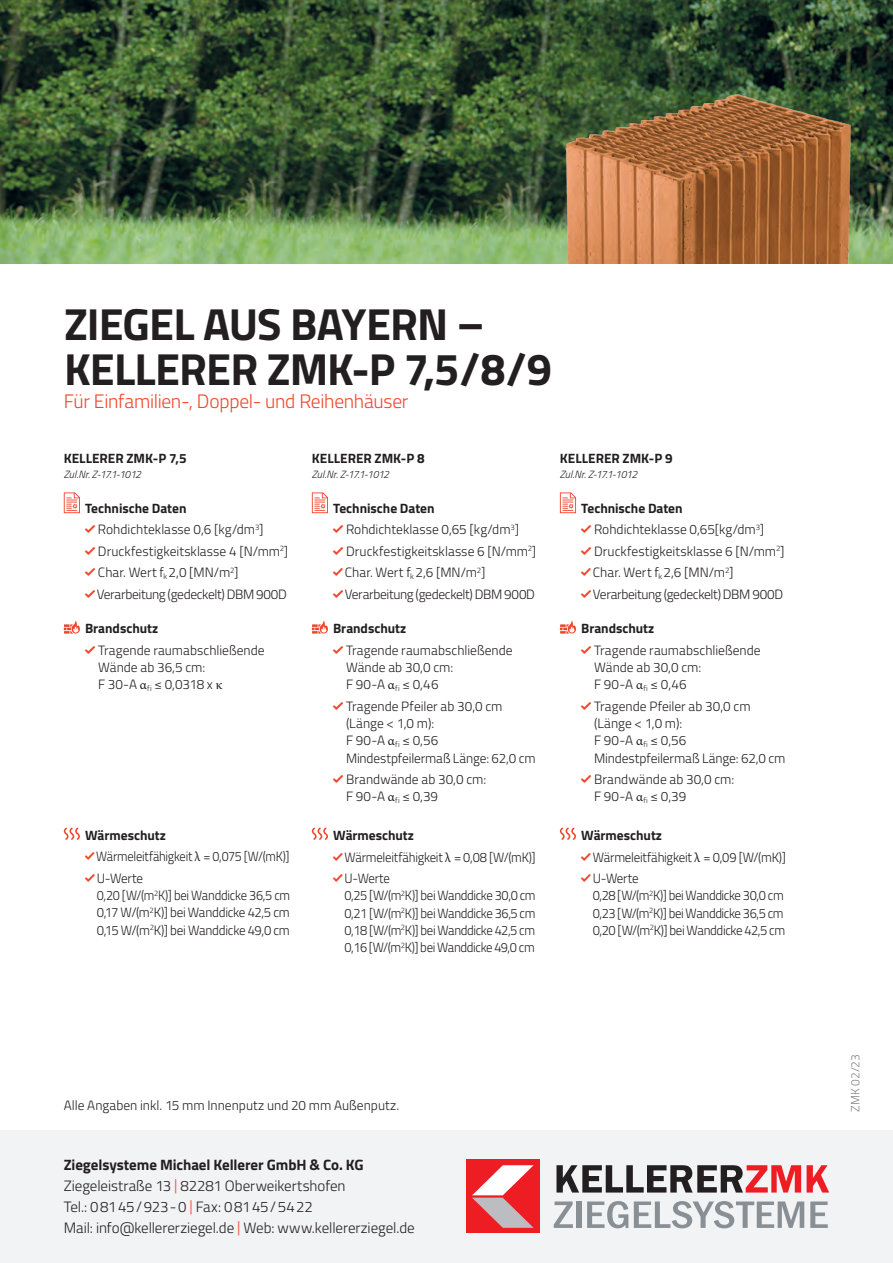
<style>
.page{position:relative;width:893px;height:1263px;background:#fff}
.page>*{position:absolute;margin:0;border:0;box-sizing:border-box;transform-origin:0 0}
.t1{font:700 45px/45px "Titillium";letter-spacing:-.02em;color:#231f20}
.t2{font:300 19.5px "Titillium";letter-spacing:-.015em;color:#ef472b}
.t3{font:300 15px/21px "Titillium";letter-spacing:-.005em;color:#231f20}
.t4{font:300 13.5px/21.5px "Titillium";letter-spacing:-.005em;color:#231f20}
.t5{font:300 13.5px/17.2px "Titillium";letter-spacing:-.005em;color:#231f20;scale:.95 1}
.t6{font:300 13.5px/17.2px "Titillium";letter-spacing:-.03em;color:#231f20;scale:.95 1}
.t7{font:300 13.5px/17.2px "Titillium";letter-spacing:-.005em;color:#231f20;text-align:justify;scale:.94 1}
.t8{font:300 13.5px/21.5px "Titillium";letter-spacing:-.005em;color:#231f20;scale:.93 1}
.t9{font:300 13.5px/21.5px "Titillium";letter-spacing:-.005em;color:#231f20;scale:.96 1}
.t10{font:700 13.5px "Titillium";color:#231f20}
.t11{font:300 12px "Titillium";color:#808285}
.t12{font:italic 300 10.5px "Titillium";letter-spacing:-.035em;color:#231f20}
.s1{font-weight:700}
.s2{font-family:"ZMK Haken";font-weight:400;font-size:18px;color:#ef472b}
.s3{font-family:"Minion Pro";font-weight:400}
.s4{color:#ef472b}
</style>
<div class="page">
<svg style="left:64px;top:620px;width:16px;height:14px"></svg>
<svg style="left:560px;top:620px;width:16px;height:14px"></svg>
<svg style="left:64px;top:827px;width:16px;height:13px"></svg>
<svg style="left:560px;top:827px;width:16px;height:13px"></svg>
<img style="left:0;top:0;width:893px;height:264px">
<img style="left:508px;top:76px;width:385px;height:188px">
<svg style="left:64px;top:492px;width:16px;height:21px"></svg>
<svg style="left:312px;top:492px;width:16px;height:21px"></svg>
<svg style="left:560px;top:492px;width:16px;height:21px"></svg>
<svg style="left:312px;top:620px;width:16px;height:14px"></svg>
<svg style="left:312px;top:827px;width:16px;height:13px"></svg>
<div style="left:0;top:1130px;width:893px;height:133px;background:#f2f3f4"></div>
<div style="left:466px;top:1160px;width:73px;height:73px;background:#ee1d23"></div>
<svg style="left:472px;top:1165px;width:62px;height:63px"></svg>
<svg style="left:556px;top:1165px;width:245px;height:27px"></svg>
<svg style="left:807px;top:1165px;width:22px;height:27px"></svg>
<svg style="left:554px;top:1201px;width:19px;height:27px"></svg>
<div style="left:576px;top:1201px;width:5px;height:27px;background:#888f95"></div>
<svg style="left:587px;top:1201px;width:41px;height:27px"></svg>
<svg style="left:634px;top:1201px;width:170px;height:27px"></svg>
<svg style="left:810px;top:1201px;width:18px;height:27px"></svg>
<h1 class="t1" style="left:64px;top:299px;width:490px">ZIEGEL AUS BAYERN –<br>KELLERER ZMK-P 7,5/8/9</h1>
<h2 class="t2" style="left:64px;top:387px;width:346px">Für Einfamilien-, Doppel- und Reihenhäuser</h2>
<p class="t10" style="left:64px;top:448px;width:124px">KELLERER ZMK-P 7,5</p>
<p class="t12" style="left:64px;top:467px;width:79px">Zul.Nr. Z-17.1-1012</p>
<p class="t4" style="left:85px;top:497px;width:205px"><span class="s1">Technische Daten<br></span><span class="s2">a</span> Rohdichteklasse 0,6 [kg/dm<sup>3</sup>]<br><span class="s2">a</span> Druckfestigkeitsklasse 4 [N/mm<sup>2</sup>] <span class="s2">a</span> Char. Wert f<sub>k</sub> 2,0 [MN/m<sup>2</sup>] <span class="s2">a</span>Verarbeitung (gedeckelt) DBM 900D</p>
<p class="t4" style="left:85px;top:617px;width:181px"><span class="s1">Brandschutz<br></span><span class="s2">a</span> Tragende raumabschließende</p>
<p class="t4" style="left:98px;top:658px;width:126px;line-height:17.2px">Wände ab 36,5 cm:<br>F 30-A <span class="s3">α</span><sub>fi</sub> ≤ 0,0318 x <span class="s3">κ</span></p>
<p class="t8" style="left:85px;top:824px;width:221px"><span class="s1">Wärmeschutz<br></span><span class="s2">a</span> Wärmeleitfähigkeit <span class="s3">λ</span> = 0,075 [W/(mK)] <span class="s2">a</span> U-Werte</p>
<p class="t7" style="left:97px;top:886px;width:207px">0,20 [W/(m<sup>2</sup>K)] bei Wanddicke 36,5 cm 0,17 W/(m<sup>2</sup>K)] bei Wanddicke 42,5 cm 0,15 W/(m<sup>2</sup>K)] bei Wanddicke 49,0 cm</p>
<p class="t10" style="left:312px;top:448px;width:114px">KELLERER ZMK-P 8</p>
<p class="t12" style="left:312px;top:467px;width:79px">Zul.Nr. Z-17.1-1012</p>
<p class="t4" style="left:333px;top:497px;width:205px"><span class="s1">Technische Daten<br></span><span class="s2">a</span> Rohdichteklasse 0,65 [kg/dm<sup>3</sup>]<br><span class="s2">a</span> Druckfestigkeitsklasse 6 [N/mm<sup>2</sup>] <span class="s2">a</span>Char. Wert f<sub>k</sub> 2,6 [MN/m<sup>2</sup>] <span class="s2">a</span>Verarbeitung (gedeckelt) DBM 900D</p>
<p class="t4" style="left:333px;top:617px;width:181px"><span class="s1">Brandschutz<br></span><span class="s2">a</span> Tragende raumabschließende</p>
<p class="t4" style="left:346px;top:658px;width:109px;line-height:17.2px">Wände ab 30,0 cm:<br>F 90-A <span class="s3">α</span><sub>fi</sub> ≤ 0,46</p>
<p class="t4" style="left:346px;top:697px;width:191px;line-height:17.2px;text-indent:-13px"><span class="s2">a</span> Tragende Pfeiler ab 30,0 cm (Länge &lt; 1,0 m):<br>F 90-A <span class="s3">α</span><sub>fi</sub> ≤ 0,56<br>Mindestpfeilermaß Länge: 62,0 cm</p>
<p class="t4" style="left:346px;top:770px;width:142px;line-height:17.2px;text-indent:-13px"><span class="s2">a</span> Brandwände ab 30,0 cm:<br>F 90-A <span class="s3">α</span><sub>fi</sub> ≤ 0,39</p>
<p class="t5" style="left:333px;top:824px;width:215px;line-height:21.5px"><span class="s1">Wärmeschutz<br></span><span class="s2">a</span> Wärmeleitfähigkeit <span class="s3">λ</span> = 0,08 [W/(mK)] <span class="s2">a</span> U-Werte</p>
<p class="t5" style="left:345px;top:886px;width:202px;text-align:justify">0,25 [W/(m<sup>2</sup>K)] bei Wanddicke 30,0 cm 0,21 [W/(m<sup>2</sup>K)] bei Wanddicke 36,5 cm 0,18 [W/(m<sup>2</sup>K)] bei Wanddicke 42,5 cm 0,16[W/(m<sup>2</sup>K)] bei Wanddicke 49,0 cm</p>
<p class="t10" style="left:560px;top:448px;width:114px">KELLERER ZMK-P 9</p>
<p class="t12" style="left:560px;top:467px;width:79px">Zul.Nr. Z-17.1-1012</p>
<p class="t4" style="left:581px;top:497px;width:205px"><span class="s1">Technische Daten<br></span><span class="s2">a</span> Rohdichteklasse 0,65[kg/dm<sup>3</sup>]<br><span class="s2">a</span> Druckfestigkeitsklasse 6 [N/mm<sup>2</sup>] <span class="s2">a</span>Char. Wert f<sub>k</sub> 2,6 [MN/m<sup>2</sup>] <span class="s2">a</span>Verarbeitung (gedeckelt) DBM 900D</p>
<p class="t4" style="left:581px;top:617px;width:181px"><span class="s1">Brandschutz<br></span><span class="s2">a</span> Tragende raumabschließende</p>
<p class="t4" style="left:594px;top:658px;width:109px;line-height:17.2px">Wände ab 30,0 cm:<br>F 90-A <span class="s3">α</span><sub>fi</sub> ≤ 0,46</p>
<p class="t4" style="left:594px;top:697px;width:193px;line-height:17.2px;text-indent:-13px"><span class="s2">a</span> Tragende Pfeiler ab 30,0 cm (Länge &lt; 1,0 m):<br>F 90-A <span class="s3">α</span><sub>fi</sub> ≤ 0,56<br>Mindestpfeilermaß Länge: 62,0 cm</p>
<p class="t4" style="left:594px;top:770px;width:142px;line-height:17.2px;text-indent:-13px"><span class="s2">a</span> Brandwände ab 30,0 cm:<br>F 90-A <span class="s3">α</span><sub>fi</sub> ≤ 0,39</p>
<p class="t9" style="left:581px;top:824px;width:215px"><span class="s1">Wärmeschutz<br></span><span class="s2">a</span> Wärmeleitfähigkeit <span class="s3">λ</span> = 0,09 [W/(mK)] <span class="s2">a</span> U-Werte</p>
<p class="t6" style="left:593px;top:886px;width:204px">0,28 [W/(m<sup>2</sup>K)] bei Wanddicke 30,0 cm<br>0,23 [W/(m<sup>2</sup>K)] bei Wanddicke 36,5 cm<br>0,20 [W/(m<sup>2</sup>K)] bei Wanddicke 42,5 cm</p>
<p class="t4" style="left:64px;top:1094px;width:337px">Alle Angaben inkl. 15 mm Innenputz und 20 mm Außenputz.</p>
<p class="t3" style="left:64px;top:1154px;width:352px"><span class="s1">Ziegelsysteme Michael Kellerer GmbH &amp; Co. KG </span>Ziegeleistraße 13 <span class="s4">|</span> 82281 Oberweikertshofen<br>Tel.: 08145/923-0 <span class="s4">|</span> Fax: 08145/5422<br>Mail: info@kellererziegel.de <span class="s4">|</span> Web: www.kellererziegel.de</p>
<p class="t11" style="left:846px;top:1112px;width:59px;rotate:-90deg">ZMK 02/23</p>
</div>
